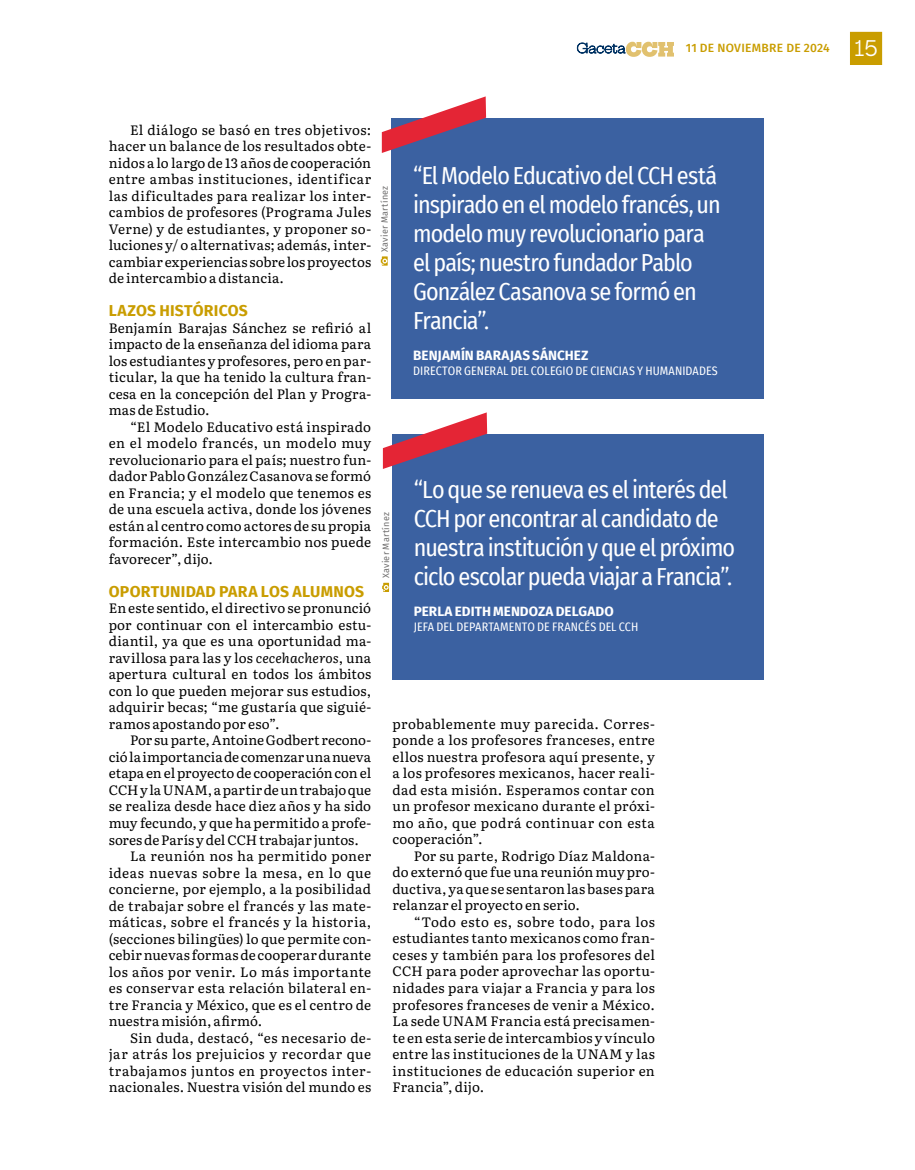
<style>
.page{position:relative;width:915px;height:1170px;background:#fff}
.page>*{position:absolute;margin:0;border:0;box-sizing:border-box;transform-origin:0 0}
.t1{font:24px/28.8px "Fira Sans Condensed";letter-spacing:-.04em;color:#fff}
.t2{font:700 15.75px "Fira Sans";letter-spacing:.015em;color:#c99d00}
.t3{font:13.5px/16.5px "Literata 18 pt";letter-spacing:.015em;color:#000;text-align:justify}
.t4{font:13.5px "Literata 18 pt";letter-spacing:.035em;color:#000}
.t5{font:700 13.5px "Fira Sans";color:#fff}
.t6{font:13.5px "Literata 18 pt";letter-spacing:-.005em;color:#000}
.t7{font:13.5px "Literata 18 pt";letter-spacing:.04em;color:#000}
.t8{font:12px "Fira Sans Condensed";letter-spacing:.005em;color:#fff}
.t9{font:500 12px "Fira Sans";letter-spacing:.025em;color:#c99d00}
.t10{font:9px "Fira Sans";letter-spacing:.025em;color:#706f6f}
.s1{font-family:"Hepta Slab";font-weight:400;font-size:21px;color:#fff}
.s2{font-style:italic}
</style>
<div class="page">
<div style="left:392px;top:434px;width:371px;height:245px;background:#3b61a1"></div>
<div style="left:391px;top:118px;width:372px;height:281px;background:#3b61a1"></div>
<svg style="left:383px;top:412px;width:104px;height:57px"></svg>
<svg style="left:381px;top:96px;width:105px;height:57px"></svg>
<svg style="left:382px;top:582px;width:7px;height:10px"></svg>
<svg style="left:380px;top:256px;width:7px;height:9px"></svg>
<svg style="left:576px;top:41px;width:97px;height:16px"></svg>
<div style="left:849px;top:32px;width:32px;height:33px;background:#c99d00"></div>
<p class="t9" style="left:685px;top:39px;width:193px">11 DE NOVIEMBRE DE 2024 <span class="s1">15</span></p>
<p class="t3" style="left:109px;top:120px;width:264px;text-indent:21px">El diálogo se basó en tres objetivos: hacer un balance de los resultados obte&shy;nidos a lo largo de 13 años de cooperación entre ambas instituciones, identificar las dificultades para realizar los inter&shy;cambios de profesores (Programa Jules Verne) y de estudiantes, y proponer so&shy;luciones y/ o alternativas; además, inter&shy;cambiar experiencias sobre los proyectos de intercambio a distancia.</p>
<p class="t2" style="left:109px;top:297px;width:140px">LAZOS HISTÓRICOS</p>
<p class="t3" style="left:109px;top:318px;width:264px">Benjamín Barajas Sánchez se refirió al impacto de la enseñanza del idioma para los estudiantes y profesores, pero en par&shy;ticular, la que ha tenido la cultura fran&shy;cesa en la concepción del Plan y Progra&shy;mas de Estudio.</p>
<p class="t3" style="left:109px;top:417px;width:264px;text-indent:21px">“El Modelo Educativo está inspirado en el modelo francés, un modelo muy revolucionario para el país; nuestro fun&shy;dador Pablo González Casanova se formó en Francia; y el modelo que tenemos es de una escuela activa, donde los jóvenes están al centro como actores de su propia formación. Este intercambio nos puede favorecer”, dijo.</p>
<p class="t2" style="left:109px;top:578px;width:257px">OPORTUNIDAD PARA LOS ALUMNOS</p>
<p class="t3" style="left:109px;top:599px;width:264px">En este sentido, el directivo se pronunció por continuar con el intercambio estu&shy;diantil, ya que es una oportunidad ma&shy;ravillosa para las y los <span class="s2">cecehacheros</span>, una apertura cultural en todos los ámbitos con lo que pueden mejorar sus estudios, adquirir becas; “me gustaría que siguié&shy;ramos apostando por eso”.</p>
<p class="t3" style="left:130px;top:731px;width:242px">Por su parte, Antoine Godbert recono-</p>
<p class="t3" style="left:109px;top:747px;width:264px">ció la importancia de comenzar una nueva</p>
<p class="t3" style="left:109px;top:764px;width:264px">etapa en el proyecto de cooperación con el</p>
<p class="t3" style="left:109px;top:780px;width:264px">CCH y la UNAM, a partir de un trabajo que</p>
<p class="t3" style="left:109px;top:797px;width:264px">se realiza desde hace diez años y ha sido</p>
<p class="t6" style="left:109px;top:812px;width:264px">muy fecundo, y que ha permitido a profe-</p>
<p class="t3" style="left:109px;top:830px;width:251px">sores de París y del CCH trabajar juntos.</p>
<p class="t3" style="left:130px;top:846px;width:242px">La reunión nos ha permitido poner</p>
<p class="t4" style="left:109px;top:862px;width:264px">ideas nuevas sobre la mesa, en lo que</p>
<p class="t3" style="left:109px;top:879px;width:264px">concierne, por ejemplo, a la posibilidad</p>
<p class="t3" style="left:109px;top:896px;width:264px">de trabajar sobre el francés y las mate-</p>
<p class="t4" style="left:109px;top:911px;width:264px">máticas, sobre el francés y la historia,</p>
<p class="t3" style="left:109px;top:929px;width:264px">(secciones bilingües) lo que permite con-</p>
<p class="t3" style="left:109px;top:945px;width:264px">cebir nuevas formas de cooperar durante</p>
<p class="t3" style="left:109px;top:962px;width:264px">los años por venir. Lo más importante</p>
<p class="t3" style="left:109px;top:978px;width:264px">es conservar esta relación bilateral en-</p>
<p class="t3" style="left:109px;top:995px;width:264px">tre Francia y México, que es el centro de</p>
<p class="t3" style="left:109px;top:1011px;width:155px">nuestra misión, afirmó.</p>
<p class="t3" style="left:130px;top:1028px;width:242px">Sin duda, destacó, “es necesario de-</p>
<p class="t7" style="left:109px;top:1043px;width:264px">jar atrás los prejuicios y recordar que</p>
<p class="t4" style="left:109px;top:1060px;width:264px">trabajamos juntos en proyectos inter-</p>
<p class="t3" style="left:109px;top:1077px;width:264px">nacionales. Nuestra visión del mundo es</p>
<p class="t10" style="left:377px;top:252px;width:68px;rotate:-90deg">Xavier Martínez</p>
<h1 class="t1" style="left:413px;top:161px;width:309px">“El Modelo Educativo del CCH está inspirado en el modelo francés, un modelo muy revolucionario para el país; nuestro fundador Pablo<br>González Casanova se formó en<br>Francia”.</h1>
<p class="t5" style="left:413px;top:344px;width:177px">BENJAMÍN BARAJAS SÁNCHEZ</p>
<p class="t8" style="left:413px;top:362px;width:306px">DIRECTOR GENERAL DEL COLEGIO DE CIENCIAS Y HUMANIDADES</p>
<p class="t10" style="left:379px;top:578px;width:68px;rotate:-90deg">Xavier Martínez</p>
<h1 class="t1" style="left:413px;top:474px;width:323px">“Lo que se renueva es el interés del CCH por encontrar al candidato de nuestra institución y que el próximo ciclo escolar pueda viajar a Francia”.</h1>
<p class="t5" style="left:413px;top:600px;width:201px">PERLA EDITH MENDOZA DELGADO</p>
<p class="t8" style="left:413px;top:617px;width:226px">JEFA DEL DEPARTAMENTO DE FRANCÉS DEL CCH</p>
<p class="t3" style="left:392px;top:714px;width:264px">probablemente muy parecida. Corres&shy;ponde a los profesores franceses, entre ellos nuestra profesora aquí presente, y a los profesores mexicanos, hacer reali&shy;dad esta misión. Esperamos contar con un profesor mexicano durante el próxi&shy;mo año, que podrá continuar con esta cooperación”.</p>
<p class="t3" style="left:392px;top:846px;width:264px;text-indent:21px">Por su parte, Rodrigo Díaz Maldona&shy;do externó que fue una reunión muy pro&shy;ductiva, ya que se sentaron las bases para relanzar el proyecto en serio.</p>
<p class="t3" style="left:392px;top:912px;width:264px;text-indent:21px">“Todo esto es, sobre todo, para los estudiantes tanto mexicanos como fran&shy;ceses y también para los profesores del CCH para poder aprovechar las oportu&shy;nidades para viajar a Francia y para los profesores franceses de venir a México.<br>La sede UNAM Francia está precisamen&shy;te en esta serie de intercambios y vínculo entre las instituciones de la UNAM y las instituciones de educación superior en Francia”, dijo.</p>
</div>
